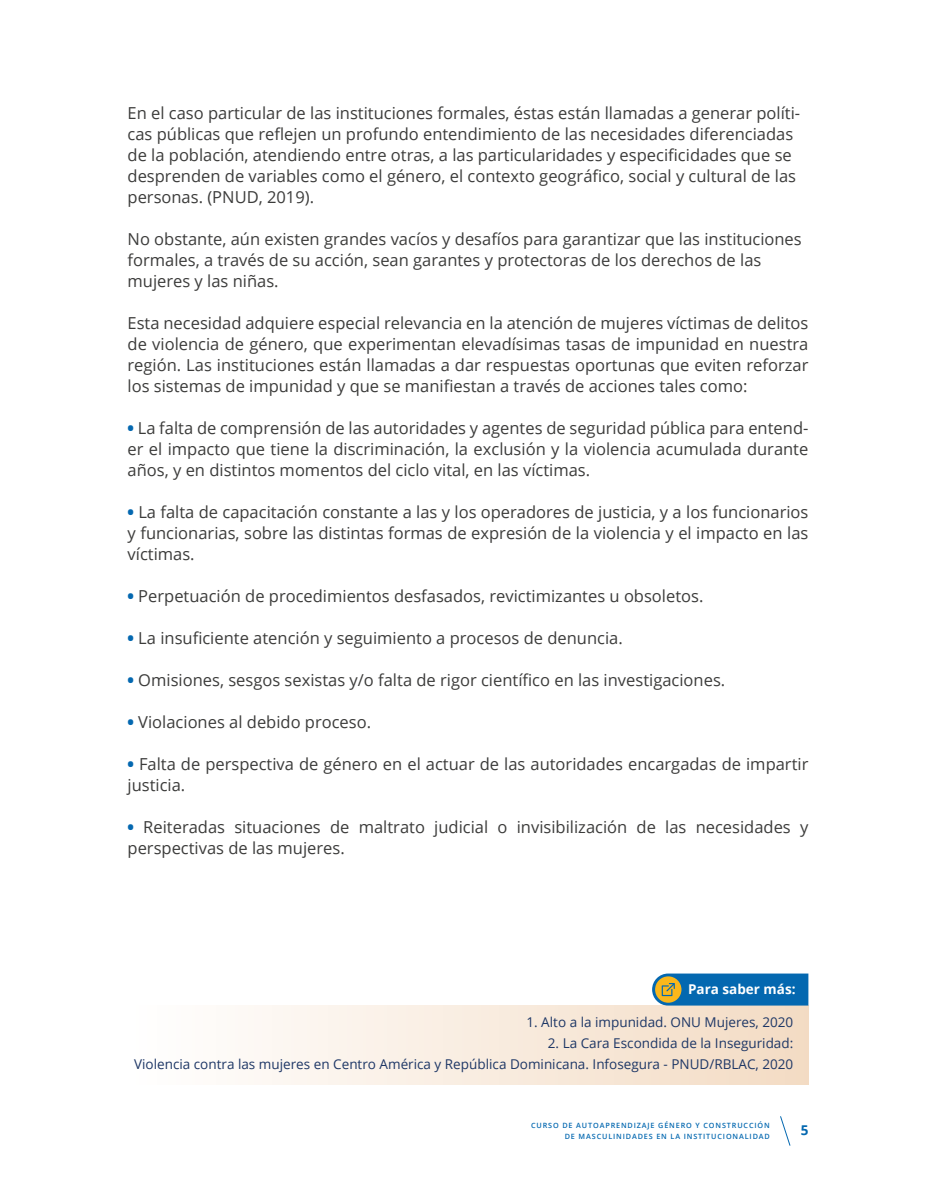
<style>
.page{position:relative;width:936px;height:1191px;background:#fff}
.page>*{position:absolute;margin:0;border:0;box-sizing:border-box;transform-origin:0 0}
.t1{font:16.5px/21px "Open Sans";color:#3c3c3b}
.t2{font:13.5px/21px "Open Sans";color:#1e3766;text-align:right}
.t3{font:700 13.5px "Open Sans";color:#fff}
.t4{font:700 13.5px "Open Sans";color:#0468b0}
.t5{font:600 7.2px/11.7px "Open Sans";letter-spacing:.12em;color:#0468b0;text-align:right}
.s1{font-weight:800;color:#0468b0}
</style>
<div class="page">
<div style="left:127px;top:1005px;width:681px;height:79px;background:linear-gradient(to right,#fff,#f3dbc3)"></div>
<svg style="left:652px;top:973px;width:156px;height:32px"></svg>
<svg style="left:780px;top:1116px;width:10px;height:30px"></svg>
<p class="t1" style="left:127px;top:102px;width:674px">En el caso particular de las instituciones formales, éstas están llamadas a generar políti&shy;cas públicas que reflejen un profundo entendimiento de las necesidades diferenciadas de la población, atendiendo entre otras, a las particularidades y especificidades que se desprenden de variables como el género, el contexto geográfico, social y cultural de las personas. (PNUD, 2019).</p>
<p class="t1" style="left:127px;top:228px;width:675px">No obstante, aún existen grandes vacíos y desafíos para garantizar que las instituciones formales, a través de su acción, sean garantes y protectoras de los derechos de las mujeres y las niñas.</p>
<p class="t1" style="left:127px;top:312px;width:682px;text-align:justify">Esta necesidad adquiere especial relevancia en la atención de mujeres víctimas de delitos de violencia de género, que experimentan elevadísimas tasas de impunidad en nuestra región. Las instituciones están llamadas a dar respuestas oportunas que eviten reforzar los sistemas de impunidad y que se manifiestan a través de acciones tales como:</p>
<p class="t1" style="left:127px;top:417px;width:682px;text-align:justify"><span class="s1">•</span> La falta de comprensión de las autoridades y agentes de seguridad pública para entend&shy;er el impacto que tiene la discriminación, la exclusión y la violencia acumulada durante años, y en distintos momentos del ciclo vital, en las víctimas.</p>
<p class="t1" style="left:127px;top:501px;width:682px;text-align:justify"><span class="s1">•</span> La falta de capacitación constante a las y los operadores de justicia, y a los funcionarios y funcionarias, sobre las distintas formas de expresión de la violencia y el impacto en las víctimas.</p>
<p class="t1" style="left:127px;top:585px;width:577px"><span class="s1">•</span> Perpetuación de procedimientos desfasados, revictimizantes u obsoletos.</p>
<p class="t1" style="left:127px;top:627px;width:496px"><span class="s1">•</span> La insuficiente atención y seguimiento a procesos de denuncia.</p>
<p class="t1" style="left:127px;top:669px;width:599px"><span class="s1">•</span> Omisiones, sesgos sexistas y/o falta de rigor científico en las investigaciones.</p>
<p class="t1" style="left:127px;top:711px;width:245px"><span class="s1">•</span> Violaciones al debido proceso.</p>
<p class="t1" style="left:127px;top:753px;width:682px"><span class="s1">•</span> Falta de perspectiva de género en el actuar de las autoridades encargadas de impartir justicia.</p>
<p class="t1" style="left:127px;top:816px;width:682px"><span class="s1">•</span> Reiteradas situaciones de maltrato judicial o invisibilización de las necesidades y perspectivas de las mujeres.</p>
<p class="t3" style="left:688px;top:980px;width:109px">Para saber más:</p>
<p class="t2" style="left:526px;top:1011px;width:268px">1. Alto a la impunidad. ONU Mujeres, 2020</p>
<p class="t2" style="left:134px;top:1032px;width:660px">2. La Cara Escondida de la Inseguridad:<br>Violencia contra las mujeres en Centro América y República Dominicana. Infosegura - PNUD/RBLAC, 2020</p>
<p class="t5" style="left:531px;top:1118px;width:240px">CURSO DE AUTOAPRENDIZAJE GÉNERO Y CONSTRUCCIÓN<br>DE MASCULINIDADES EN LA INSTITUCIONALIDAD</p>
<p class="t4" style="left:800px;top:1120px;width:9px">5</p>
</div>
